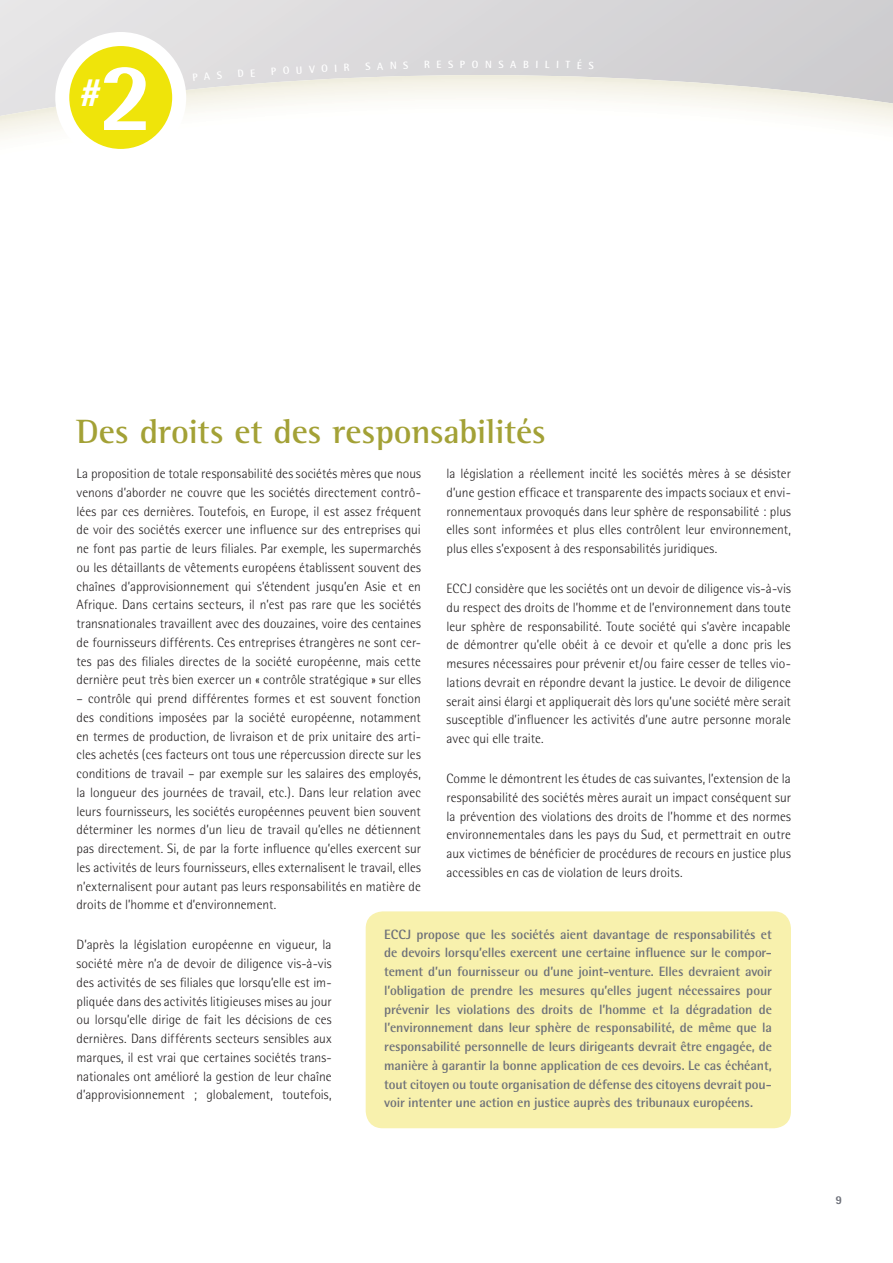
<style>
.page{position:relative;width:893px;height:1263px;background:#fff}
.page>*{position:absolute;margin:0;border:0;box-sizing:border-box;transform-origin:0 0}
.t1{font:800 97.5px "Rotis Semi Sans";color:#fff}
.t2{font:800 42px "Rotis Semi Sans";color:#fff}
.t3{font:700 34.5px "Rotis Semi Serif";color:#a3a136}
.t4{font:300 13.5px/18.8px "Rotis Semi Sans";color:#231f20;text-align:justify}
.t5{font:700 13.5px/18.8px "Rotis Semi Sans";letter-spacing:-.01em;color:#6d7079;text-align:justify}
.t6{font:800 12px "Rotis Sans Serif";color:#6d7079}
.t7{font:700 10.5px "Rotis Semi Sans";color:#fff}
</style>
<div class="page">
<svg style="left:0;top:0;width:893px;height:75px;background:#d9d8da"></svg>
<div style="left:55px;top:32px;width:131px;height:131px;background:#fff;border-radius:50%"></div>
<div style="left:69px;top:46px;width:103px;height:103px;background:#efe40a;border-radius:50%"></div>
<div style="left:366px;top:911px;width:425px;height:217px;background:#f8f1ad;border-radius:17px"></div>
<svg style="left:193px;top:71px;width:29px;height:10px"></svg>
<svg style="left:238px;top:69px;width:17px;height:8px"></svg>
<svg style="left:272px;top:68px;width:4px;height:7px"></svg>
<svg style="left:565px;top:59px;width:29px;height:10px"></svg>
<h1 class="t1" style="left:99px;top:63px;width:56px">2</h1>
<h2 class="t2" style="left:79px;top:77px;width:26px">#</h2>
<p class="t7" style="left:283px;top:67px;width:68px;rotate:-3deg">OUVOIR</p>
<p class="t7" style="left:365px;top:63px;width:45px;rotate:-2deg">SANS</p>
<p class="t7" style="left:424px;top:61px;width:43px;rotate:-1deg">RESP</p>
<p class="t7" style="left:472px;top:60px;width:46px">ONSA</p>
<p class="t7" style="left:523px;top:60px;width:37px;rotate:1deg">BILI</p>
<h3 class="t3" style="left:76px;top:419px;width:471px">Des droits et des responsabilités</h3>
<p class="t4" style="left:76px;top:466px;width:346px">La proposition de totale responsabilité des sociétés mères que nous venons d’aborder ne couvre que les sociétés directement contrô&shy;lées par ces dernières. Toutefois, en Europe, il est assez fréquent de voir des sociétés exercer une influence sur des entreprises qui ne font pas partie de leurs filiales. Par exemple, les supermarchés ou les détaillants de vêtements européens établissent souvent des chaînes d’approvisionnement qui s’étendent jusqu’en Asie et en Afrique. Dans certains secteurs, il n’est pas rare que les sociétés transnationales travaillent avec des douzaines, voire des centaines de fournisseurs différents. Ces entreprises étrangères ne sont cer&shy;tes pas des filiales directes de la société européenne, mais cette dernière peut très bien exercer un « contrôle stratégique » sur elles</p>
<p class="t4" style="left:76px;top:691px;width:346px">– contrôle qui prend différentes formes et est souvent fonction des conditions imposées par la société européenne, notamment en termes de production, de livraison et de prix unitaire des arti&shy;cles achetés (ces facteurs ont tous une répercussion directe sur les conditions de travail – par exemple sur les salaires des employés, la longueur des journées de travail, etc.). Dans leur relation avec leurs fournisseurs, les sociétés européennes peuvent bien souvent déterminer les normes d’un lieu de travail qu’elles ne détiennent pas directement. Si, de par la forte influence qu’elles exercent sur les activités de leurs fournisseurs, elles externalisent le travail, elles n’externalisent pour autant pas leurs responsabilités en matière de droits de l’homme et d’environnement.</p>
<p class="t4" style="left:76px;top:937px;width:257px">D’après la législation européenne en vigueur, la société mère n’a de devoir de diligence vis-à-vis des activités de ses filiales que lorsqu’elle est im&shy;pliquée dans des activités litigieuses mises au jour ou lorsqu’elle dirige de fait les décisions de ces dernières. Dans différents secteurs sensibles aux marques, il est vrai que certaines sociétés trans&shy;nationales ont amélioré la gestion de leur chaîne d’approvisionnement ; globalement, toutefois,</p>
<p class="t4" style="left:446px;top:466px;width:346px">la législation a réellement incité les sociétés mères à se désister d’une gestion efficace et transparente des impacts sociaux et envi&shy;ronnementaux provoqués dans leur sphère de responsabilité : plus elles sont informées et plus elles contrôlent leur environnement, plus elles s’exposent à des responsabilités juridiques.</p>
<p class="t4" style="left:446px;top:581px;width:346px">ECCJ considère que les sociétés ont un devoir de diligence vis-à-vis du respect des droits de l’homme et de l’environnement dans toute leur sphère de responsabilité. Toute société qui s’avère incapable de démontrer qu’elle obéit à ce devoir et qu’elle a donc pris les mesures nécessaires pour prévenir et/ou faire cesser de telles vio&shy;lations devrait en répondre devant la justice. Le devoir de diligence serait ainsi élargi et appliquerait dès lors qu’une société mère serait susceptible d’influencer les activités d’une autre personne morale avec qui elle traite.</p>
<p class="t4" style="left:446px;top:771px;width:346px">Comme le démontrent les études de cas suivantes, l’extension de la responsabilité des sociétés mères aurait un impact conséquent sur la prévention des violations des droits de l’homme et des normes environnementales dans les pays du Sud, et permettrait en outre aux victimes de bénéficier de procédures de recours en justice plus accessibles en cas de violation de leurs droits.</p>
<p class="t5" style="left:384px;top:926px;width:389px">ECCJ propose que les sociétés aient davantage de responsabilités et de devoirs lorsqu’elles exercent une certaine influence sur le compor&shy;tement d’un fournisseur ou d’une joint-venture. Elles devraient avoir l’obligation de prendre les mesures qu’elles jugent nécessaires pour prévenir les violations des droits de l’homme et la dégradation de l’environnement dans leur sphère de responsabilité, de même que la responsabilité personnelle de leurs dirigeants devrait être engagée, de manière à garantir la bonne application de ces devoirs. Le cas échéant, tout citoyen ou toute organisation de défense des citoyens devrait pou&shy;voir intenter une action en justice auprès des tribunaux européens.</p>
<p class="t6" style="left:835px;top:1196px;width:8px">9</p>
</div>
